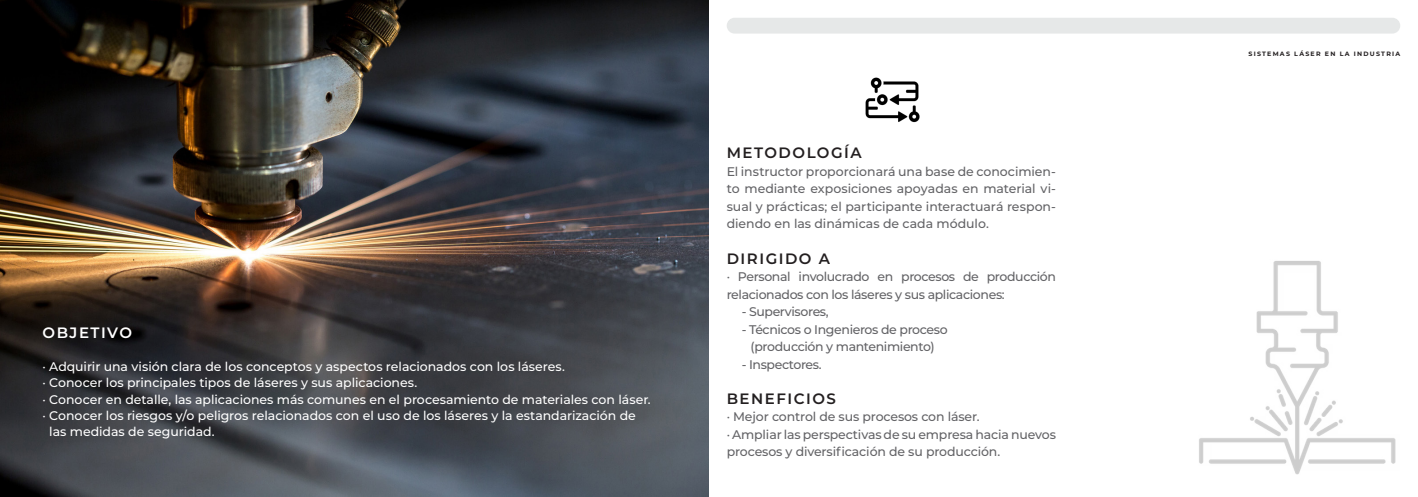
<style>
.page{position:relative;width:1418px;height:497px;background:#fff}
.page>*{position:absolute;margin:0;border:0;box-sizing:border-box;transform-origin:0 0}
.t1{font:600 15px "Montserrat";letter-spacing:.1em;color:#231f20}
.t2{font:600 15px "Montserrat";letter-spacing:.1em;color:#fff}
.t3{font:500 12.5px/17.5px "Montserrat";letter-spacing:-.025em;color:#636366}
.t4{font:500 12.5px "Montserrat";color:#fff}
.t5{font:700 6.25px "Montserrat";letter-spacing:.2em;color:#231f20}
</style>
<div class="page">
<div style="left:726px;top:18px;width:674px;height:16px;background:#e6e8e8;border-radius:8px"></div>
<img style="left:0;top:0;width:709px;height:496px">
<img style="left:865px;top:77px;width:55px;height:46px">
<img style="left:1199px;top:261px;width:197px;height:214px">
<p class="t2" style="left:43px;top:322px;width:91px">OBJETIVO</p>
<p class="t4" style="left:43px;top:357px;width:524px">· Adquirir una visión clara de los conceptos y aspectos relacionados con los láseres.</p>
<p class="t4" style="left:43px;top:373px;width:376px">· Conocer los principales tipos de láseres y sus aplicaciones.</p>
<p class="t4" style="left:43px;top:390px;width:609px">· Conocer en detalle, las aplicaciones más comunes en el procesamiento de materiales con láser.</p>
<p class="t4" style="left:43px;top:406px;width:595px">· Conocer los riesgos y/o peligros relacionados con el uso de los láseres y la estandarización de</p>
<p class="t4" style="left:49px;top:422px;width:167px">las medidas de seguridad.</p>
<p class="t1" style="left:726px;top:142px;width:136px">METODOLOGÍA</p>
<p class="t3" style="left:726px;top:162px;width:331px;text-align:justify">El instructor proporcionará una base de conocimien&shy;to mediante exposiciones apoyadas en material vi&shy;sual y prácticas; el participante interactuará respon&shy;diendo en las dinámicas de cada módulo.</p>
<p class="t1" style="left:726px;top:247px;width:105px">DIRIGIDO A</p>
<p class="t3" style="left:726px;top:267px;width:331px">· Personal involucrado en procesos de producción relacionados con los láseres y sus aplicaciones:</p>
<p class="t3" style="left:741px;top:302px;width:89px">- Supervisores,</p>
<p class="t3" style="left:741px;top:319px;width:207px">- Técnicos o Ingenieros de proceso</p>
<p class="t3" style="left:750px;top:337px;width:186px">(producción y mantenimiento)</p>
<p class="t3" style="left:741px;top:354px;width:81px">- Inspectores.</p>
<p class="t1" style="left:726px;top:387px;width:111px">BENEFICIOS</p>
<p class="t3" style="left:726px;top:407px;width:254px">· Mejor control de sus procesos con láser.</p>
<p class="t3" style="left:726px;top:424px;width:331px">· Ampliar las perspectivas de su empresa hacia nuevos procesos y diversificación de su producción.</p>
<p class="t5" style="left:1248px;top:49px;width:153px">SISTEMAS LÁSER EN LA INDUSTRIA</p>
</div>
